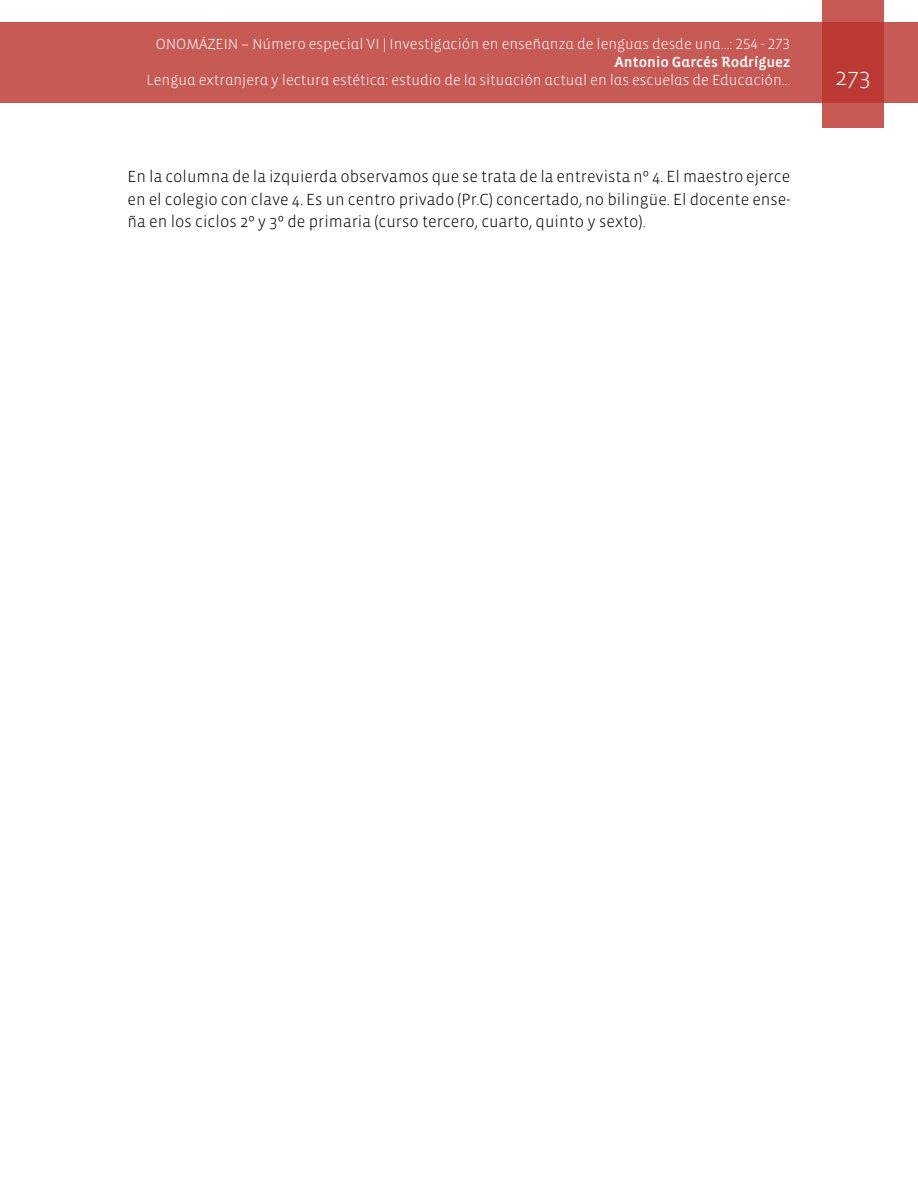
<style>
.page{position:relative;width:918px;height:1188px;background:#fff}
.page>*{position:absolute;margin:0;border:0;box-sizing:border-box;transform-origin:0 0}
.t1{font:300 24px "Vista Sans";color:#fff}
.t2{font:300 16.5px/22.5px "Vista Sans";color:#000;text-align:justify}
.t3{font:300 15px "Vista Sans Alt";color:#fff}
.t4{font:15px "Vista Sans Alt Med";color:#fff}
</style>
<div class="page">
<div style="left:0;top:23px;width:918px;height:80px;background:#c85a55"></div>
<svg style="left:822px;top:0;width:62px;height:128px;fill:#bd3933"></svg>
<p class="t3" style="left:156px;top:37px;width:636px">ONOMÁZEIN – Número especial VI | Investigación en enseñanza de lenguas desde una...: 254 - 273</p>
<p class="t4" style="left:615px;top:55px;width:177px">Antonio Garcés Rodríguez</p>
<p class="t3" style="left:146px;top:73px;width:645px">Lengua extranjera y lectura estética: estudio de la situación actual en las escuelas de Educación...</p>
<h1 class="t1" style="left:835px;top:65px;width:37px">273</h1>
<p class="t2" style="left:128px;top:166px;width:664px">En la columna de la izquierda observamos que se trata de la entrevista nº 4. El maestro ejerce en el colegio con clave 4. Es un centro privado (Pr.C) concertado, no bilingüe. El docente ense&shy;ña en los ciclos 2º y 3º de primaria (curso tercero, cuarto, quinto y sexto).</p>
</div>
